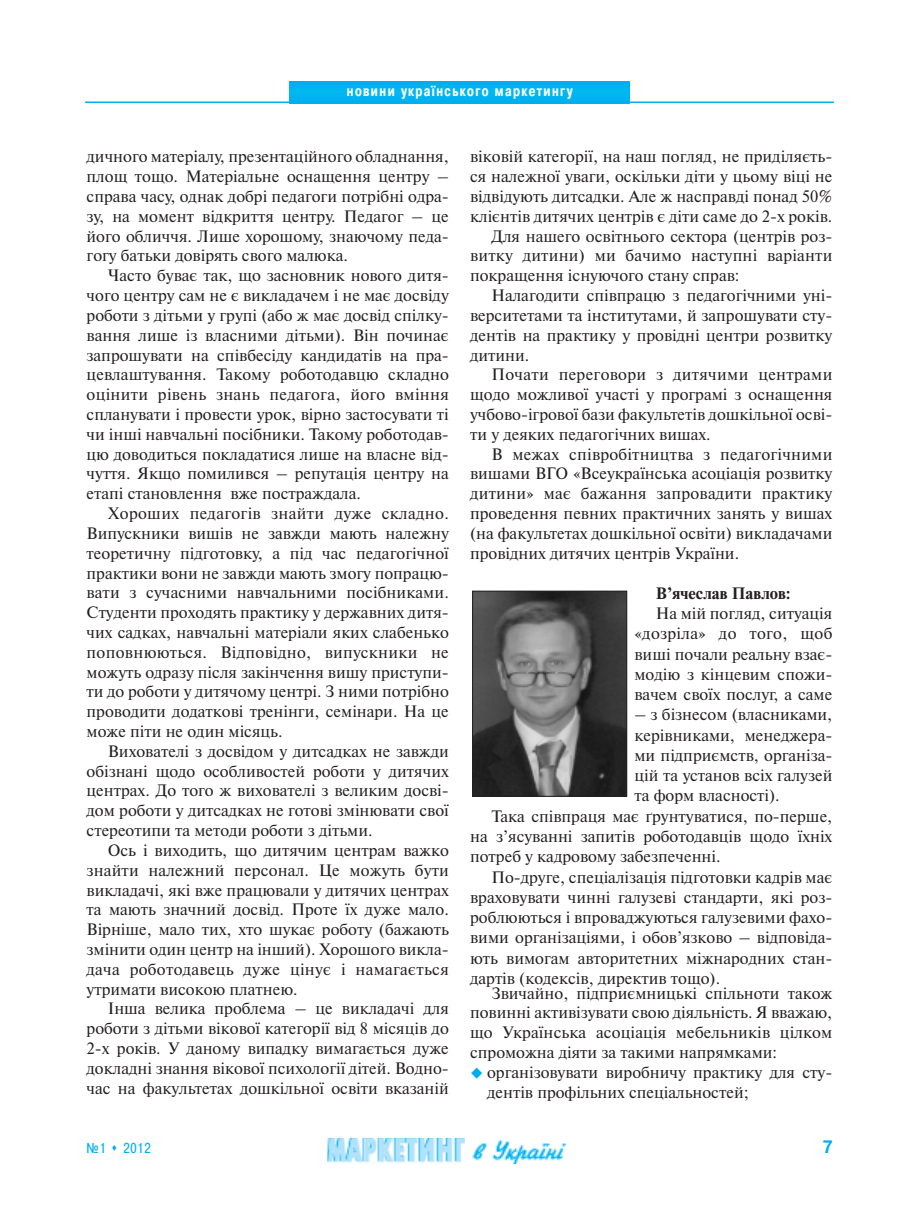
<style>
.page{position:relative;width:919px;height:1217px;background:#fff}
.page>*{position:absolute;margin:0;border:0;box-sizing:border-box;transform-origin:0 0}
.t1{font:700 18px "Pragmatica Cond C";color:#00aeef}
.t2{font:16.5px/19.8px "Newton C";color:#231f20;text-align:justify}
.t3{font:16.5px "Newton C";letter-spacing:.02em;color:#231f20}
.t4{font:700 16.5px "Newton C";color:#231f20}
.t5{font:700 15px "Pragmatica Cond C";letter-spacing:.105em;color:#fff;scale:.9 1}
.t6{font:14.25px "Pragmatica Cond C";color:#00aeef}
.s1{color:#00aeef}
</style>
<div class="page">
<img style="left:327px;top:1137px;width:138px;height:26px">
<img style="left:472px;top:1140px;width:93px;height:23px">
<div style="left:289px;top:82px;width:340px;height:19px;background:#00b3ef"></div>
<hr style="left:85px;top:101px;width:748px;height:2px;background:#00aeef">
<img style="left:474px;top:592px;width:151px;height:202px">
<div style="left:472px;top:590px;width:155px;height:206px;border:1px solid #231f20"></div>
<p class="t5" style="left:347px;top:82px;width:252px">новини українського маркетингу</p>
<p class="t2" style="left:87px;top:147px;width:364px">дичного матеріалу, презентаційного обладнання, площ тощо. Матеріальне оснащення центру – справа часу, однак добрі педагоги потрібні одра&shy;зу, на момент відкриття центру. Педагог – це його обличчя. Лише хорошому, знаючому педа&shy;гогу батьки довірять свого малюка.</p>
<p class="t2" style="left:87px;top:265px;width:364px;text-indent:21px">Часто буває так, що засновник нового дитя&shy;чого центру сам не є викладачем і не має досвіду роботи з дітьми у групі (або ж має досвід спілку&shy;вання лише із власними дітьми). Він починає запрошувати на співбесіду кандидатів на пра&shy;цевлаштування. Такому роботодавцю складно оцінити рівень знань педагога, його вміння спланувати і провести урок, вірно застосувати ті чи інші навчальні посібники. Такому роботодав&shy;цю доводиться покладатися лише на власне від&shy;чуття. Якщо помилився – репутація центру на етапі становлення вже постраждала.</p>
<p class="t2" style="left:87px;top:503px;width:364px;text-indent:21px">Хороших педагогів знайти дуже складно.<br>Випускники вишів не завжди мають належну теоретичну підготовку, а під час педагогічної практики вони не завжди мають змогу попрацю&shy;вати з сучасними навчальними посібниками.<br>Студенти проходять практику у державних дитя&shy;чих садках, навчальні матеріали яких слабенько поповнюються. Відповідно, випускники не можуть одразу після закінчення вишу приступи&shy;ти до роботи у дитячому центрі. З ними потрібно проводити додаткові тренінги, семінари. На це може піти не один місяць.</p>
<p class="t2" style="left:87px;top:741px;width:364px;text-indent:21px">Вихователі з досвідом у дитсадках не завжди обізнані щодо особливостей роботи у дитячих центрах. До того ж вихователі з великим досві&shy;дом роботи у дитсадках не готові змінювати свої стереотипи та методи роботи з дітьми.</p>
<p class="t2" style="left:87px;top:840px;width:364px;text-indent:21px">Ось і виходить, що дитячим центрам важко знайти належний персонал. Це можуть бути викладачі, які вже працювали у дитячих центрах та мають значний досвід. Проте їх дуже мало.<br>Вірніше, мало тих, хто шукає роботу (бажають змінити один центр на інший). Хорошого викла&shy;дача роботодавець дуже цінує і намагається утримати високою платнею.</p>
<p class="t2" style="left:87px;top:998px;width:364px;text-indent:21px">Інша велика проблема – це викладачі для роботи з дітьми вікової категорії від 8 місяців до 2-х років. У даному випадку вимагається дуже докладні знання вікової психології дітей. Водно&shy;час на факультетах дошкільної освіти вказаній</p>
<p class="t2" style="left:470px;top:147px;width:364px">віковій категорії, на наш погляд, не приділяєть-</p>
<p class="t2" style="left:470px;top:166px;width:364px">ся належної уваги, оскільки діти у цьому віці не</p>
<p class="t2" style="left:470px;top:186px;width:364px">відвідують дитсадки. Але ж насправді понад 50%</p>
<p class="t2" style="left:470px;top:206px;width:364px">клієнтів дитячих центрів є діти саме до 2-х років.</p>
<p class="t2" style="left:491px;top:226px;width:342px">Для нашего освітнього сектора (центрів роз-</p>
<p class="t2" style="left:470px;top:246px;width:364px">витку дитини) ми бачимо наступні варіанти</p>
<p class="t2" style="left:470px;top:265px;width:271px">покращення існуючого стану справ:</p>
<p class="t2" style="left:491px;top:285px;width:342px">Налагодити співпрацю з педагогічними уні-</p>
<p class="t2" style="left:470px;top:305px;width:364px">верситетами та інститутами, й запрошувати сту-</p>
<p class="t2" style="left:470px;top:325px;width:364px">дентів на практику у провідні центри розвитку</p>
<p class="t2" style="left:470px;top:345px;width:61px">дитини.</p>
<p class="t3" style="left:491px;top:365px;width:342px">Почати переговори з дитячими центрами</p>
<p class="t2" style="left:470px;top:384px;width:364px">щодо можливої участі у програмі з оснащення</p>
<p class="t2" style="left:470px;top:404px;width:364px">учбово-ігрової бази факультетів дошкільної осві-</p>
<p class="t2" style="left:470px;top:424px;width:242px">ти у деяких педагогічних вишах.</p>
<p class="t2" style="left:491px;top:444px;width:342px">В межах співробітництва з педагогічними</p>
<p class="t2" style="left:470px;top:463px;width:364px">вишами ВГО «Всеукраїнська асоціація розвитку</p>
<p class="t2" style="left:470px;top:483px;width:364px">дитини» має бажання запровадити практику</p>
<p class="t2" style="left:470px;top:503px;width:364px">проведення певних практичних занять у вишах</p>
<p class="t2" style="left:470px;top:523px;width:364px">(на факультетах дошкільної освіти) викладачами</p>
<p class="t2" style="left:470px;top:543px;width:270px">провідних дитячих центрів України.</p>
<p class="t4" style="left:655px;top:583px;width:136px">В’ячеслав Павлов:</p>
<p class="t2" style="left:634px;top:603px;width:199px;line-height:20.2px;text-indent:21px">На мій погляд, ситуація «дозріла» до того, щоб виші почали реальну взає&shy;модію з кінцевим спожи&shy;вачем своїх послуг, а саме</p>
<p class="t2" style="left:634px;top:704px;width:199px">– з бізнесом (власниками,</p>
<p class="t2" style="left:634px;top:724px;width:199px">керівниками, менеджера-</p>
<p class="t2" style="left:634px;top:745px;width:199px">ми підприємств, організа-</p>
<p class="t2" style="left:634px;top:765px;width:199px">цій та установ всіх галузей</p>
<p class="t2" style="left:634px;top:785px;width:147px">та форм власності).</p>
<p class="t2" style="left:491px;top:805px;width:342px">Така співпраця має ґрунтуватися, по-перше,</p>
<p class="t2" style="left:470px;top:826px;width:364px">на з’ясуванні запитів роботодавців щодо їхніх</p>
<p class="t2" style="left:470px;top:846px;width:252px">потреб у кадровому забезпеченні.</p>
<p class="t2" style="left:491px;top:866px;width:342px">По-друге, спеціалізація підготовки кадрів має</p>
<p class="t2" style="left:470px;top:886px;width:364px">враховувати чинні галузеві стандарти, які роз-</p>
<p class="t2" style="left:470px;top:907px;width:364px">роблюються і впроваджуються галузевими фахо-</p>
<p class="t2" style="left:470px;top:927px;width:364px">вими організаціями, і обов’язково – відповіда-</p>
<p class="t2" style="left:470px;top:947px;width:364px">ють вимогам авторитетних міжнародних стан-</p>
<p class="t2" style="left:470px;top:967px;width:251px">дартів (кодексів, директив тощо).</p>
<p class="t2" style="left:470px;top:982px;width:364px;text-indent:21px">Звичайно, підприємницькі спільноти також повинні активізувати свою діяльність. Я вважаю, що Українська асоціація мебельників цілком спроможна діяти за такими напрямками:</p>
<p class="t2" style="left:487px;top:1061px;width:347px;text-indent:-17px"><span class="s1">◆</span> організовувати виробничу практику для сту&shy;дентів профільних спеціальностей;</p>
<p class="t6" style="left:87px;top:1139px;width:66px">№1 ▲ 2012</p>
<p class="t1" style="left:823px;top:1135px;width:11px">7</p>
</div>
